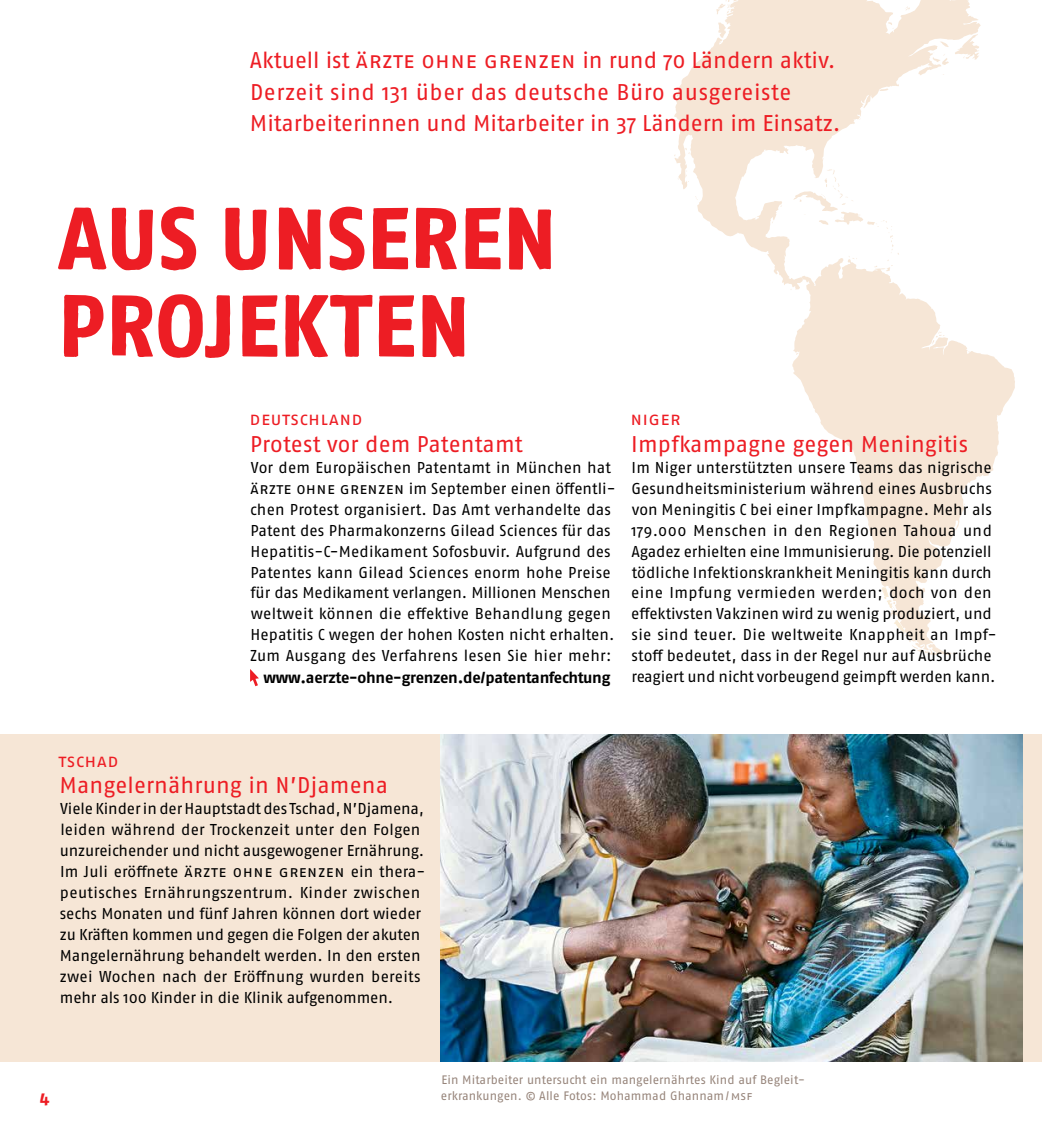
<style>
.page{position:relative;width:1042px;height:1141px;background:#fff}
.page>*{position:absolute;margin:0;border:0;box-sizing:border-box;transform-origin:0 0}
.t1{font:87.5px/87.5px "Fago Rough Bold Lf";letter-spacing:.01em;color:#ed1d24}
.t2{font:22.75px/31.5px "Fago OT";letter-spacing:.005em;color:#ed1d24}
.t3{font:18.38px "Fago OT";letter-spacing:.02em;color:#ed1d24}
.t4{font:700 17.5px "Fago OT";color:#ed1d24}
.t5{font:15.75px/21px "Fago OT";letter-spacing:.005em;color:#000}
.t6{font:700 15.75px "Fago OT";letter-spacing:-.02em;color:#000}
.t7{font:12.25px/15.8px "Fago OT";letter-spacing:.005em;color:#97857b}
</style>
<div class="page">
<svg style="left:674px;top:0;width:307px;height:290px"></svg>
<svg style="left:673px;top:120px;width:6px;height:4px"></svg>
<svg style="left:685px;top:148px;width:5px;height:6px"></svg>
<svg style="left:686px;top:171px;width:3px;height:11px"></svg>
<svg style="left:695px;top:196px;width:3px;height:4px"></svg>
<svg style="left:792px;top:258px;width:223px;height:361px;fill:#f6e6d6"></svg>
<svg style="left:932px;top:332px;width:12px;height:13px"></svg>
<svg style="left:881px;top:586px;width:14px;height:24px"></svg>
<svg style="left:894px;top:619px;width:61px;height:36px"></svg>
<svg style="left:879px;top:88px;width:10px;height:3px"></svg>
<svg style="left:793px;top:169px;width:106px;height:102px"></svg>
<div style="left:0;top:734px;width:1042px;height:328px;background:#f6e6d6"></div>
<img style="left:441px;top:734px;width:581px;height:328px">
<svg style="left:250px;top:669px;width:9px;height:17px"></svg>
<h2 class="t2" style="left:250px;top:45px;width:131px">Aktuell ist ÄRZTE</h2>
<h2 class="t2" style="left:421px;top:45px;width:15px">OHNE</h2>
<h2 class="t2" style="left:484px;top:45px;width:28px">GRENZEN</h2>
<h2 class="t2" style="left:250px;top:45px;width:592px;text-indent:332px">in rund 70 Ländern aktiv.<br>Derzeit sind 131 über das deutsche Büro ausgereiste<br>Mitarbeiterinnen und Mitarbeiter in 37 Ländern im Einsatz.</h2>
<h1 class="t1" style="left:60px;top:195px;width:499px">AUS UNSEREN<br>PROJEKTEN</h1>
<p class="t3" style="left:249px;top:408px;width:115px">D eutschland</p>
<h2 class="t2" style="left:250px;top:428px;width:274px">Protest vor dem Patentamt</h2>
<p class="t5" style="left:250px;top:456px;width:367px">Vor dem Europäischen Patentamt in München hat Ärzte ohne Grenzen im September einen öffentli&shy;chen Protest organisiert. Das Amt verhandelte das Patent des Pharmakonzerns Gilead Sciences für das Hepatitis-C-Medikament Sofosbuvir. Aufgrund des Patentes kann Gilead Sciences enorm hohe Preise für das Medikament verlangen. Millionen Menschen weltweit können die effektive Behandlung gegen Hepatitis C wegen der hohen Kosten nicht erhalten.<br>Zum Ausgang des Verfahrens lesen Sie hier mehr:</p>
<p class="t6" style="left:264px;top:668px;width:348px">www.aerzte-ohne-grenzen.de/patentanfechtung</p>
<p class="t3" style="left:630px;top:408px;width:52px">Niger</p>
<h2 class="t2" style="left:631px;top:428px;width:338px">Impfkampagne gegen Meningitis</h2>
<p class="t5" style="left:631px;top:456px;width:367px">Im Niger unterstützten unsere Teams das nigrische Gesundheitsministerium während eines Ausbruchs von Meningitis C bei einer Impfkampagne. Mehr als 179.000 Menschen in den Regionen Tahoua und Agadez erhielten eine Immunisierung. Die potenziell tödliche Infektionskrankheit Meningitis kann durch eine Impfung vermieden werden; doch von den effektivsten Vakzinen wird zu wenig produziert, und sie sind teuer. Die weltweite Knappheit an Impf&shy;stoff bedeutet, dass in der Regel nur auf Ausbrüche reagiert und nicht vorbeugend geimpft werden kann.</p>
<p class="t3" style="left:59px;top:749px;width:61px">Tschad</p>
<h2 class="t2" style="left:59px;top:769px;width:330px">Mangelernährung in N’Djamena</h2>
<p class="t5" style="left:60px;top:798px;width:367px">Viele Kinder in der Hauptstadt des Tschad, N’Djamena, leiden während der Trockenzeit unter den Folgen unzureichender und nicht ausgewogener Ernährung.<br>Im Juli eröffnete Ärzte ohne Grenzen ein thera&shy;peutisches Ernährungszentrum. Kinder zwischen sechs Monaten und fünf Jahren können dort wieder zu Kräften kommen und gegen die Folgen der akuten Mangelernährung behandelt werden. In den ersten zwei Wochen nach der Eröffnung wurden bereits mehr als 100 Kinder in die Klinik aufgenommen.</p>
<p class="t4" style="left:40px;top:1089px;width:11px">4</p>
<p class="t7" style="left:441px;top:1072px;width:363px">Ein Mitarbeiter untersucht ein mangelernährtes Kind auf Begleit&shy;erkrankungen. © Alle Fotos: Mohammad Ghannam / MSF</p>
</div>
